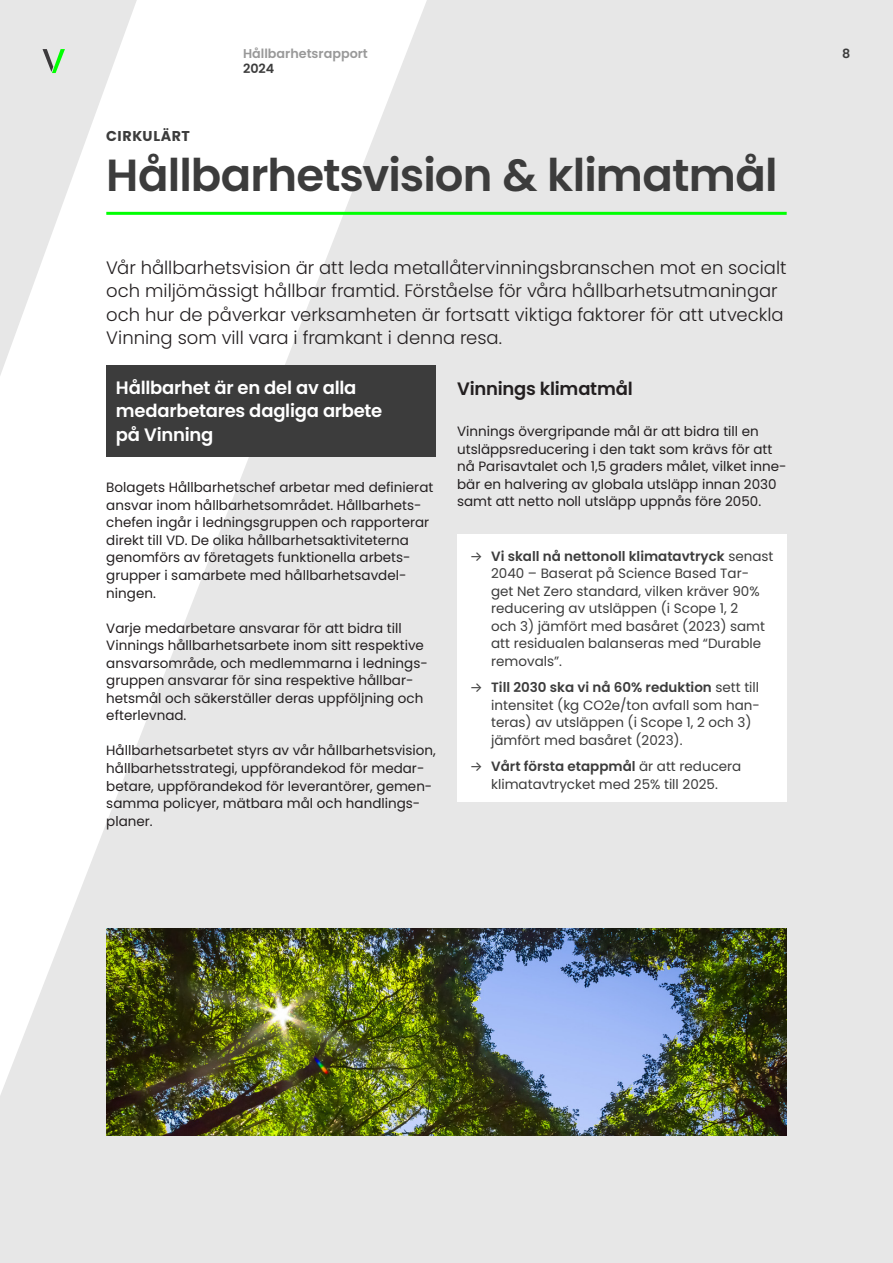
<style>
.page{position:relative;width:893px;height:1263px;background:#e7e7e7}
.page>*{position:absolute;margin:0;border:0;box-sizing:border-box;transform-origin:0 0}
.t1{font:600 45px "Poppins";letter-spacing:-.02em;color:#3c3c3c}
.Ingress{font:300 18px/23.4px "Poppins";color:#231f20}
.t2{font:600 18px/23.4px "Poppins";letter-spacing:-.015em;color:#fff}
.t3{font:600 18px "Poppins";letter-spacing:-.015em;color:#231f20}
.Pre_H1{font:700 14.25px "Poppins";letter-spacing:.035em;color:#3c3c3c}
.t4{font:13.5px/17.5px "Poppins";color:#231f20}
.t5{font:13.5px/17.5px "Poppins";color:#3c3c3c}
.t6{font:600 12.75px "Poppins";color:#999}
.t7{font:600 12.75px "Poppins";color:#3c3c3c}
.s1{font-family:"Inter"}
.s2{font-weight:600}
</style>
<div class="page">
<svg style="left:0;top:0;width:427px;height:1095px;fill:#fbfefb"></svg>
<hr style="left:106px;top:212px;width:681px;height:3px;background:#00ff02">
<img style="left:106px;top:928px;width:681px;height:207px">
<div style="left:106px;top:365px;width:330px;height:92px;background:#3c3c3c"></div>
<div style="left:457px;top:534px;width:330px;height:267px;background:#fff"></div>
<svg style="left:43px;top:49px;width:22px;height:24px"></svg>
<p class="t6" style="left:243px;top:46px;width:126px">Hållbarhetsrapport</p>
<p class="t7" style="left:243px;top:61px;width:33px">2024</p>
<p class="Pre_H1" style="left:106px;top:128px;width:85px">CIRKULÄRT</p>
<h1 class="t1" style="left:106px;top:149px;width:673px">Hållbarhetsvision &amp; klimatmål</h1>
<p class="Ingress" style="left:106px;top:256px;width:682px">Vår hållbarhetsvision är att leda metallåtervinningsbranschen mot en socialt och miljömässigt hållbar framtid. Förståelse för våra hållbarhetsutmaningar och hur de påverkar verksamheten är fortsatt viktiga faktorer för att utveckla Vinning som vill vara i framkant i denna resa.</p>
<h3 class="t2" style="left:116px;top:376px;width:268px">Hållbarhet är en del av alla medarbetares dagliga arbete på Vinning</h3>
<p class="t4" style="left:106px;top:479px;width:329px">Bolagets Hållbarhetschef arbetar med definierat ansvar inom hållbarhetsområdet. Hållbarhets&shy;chefen ingår i ledningsgruppen och rapporterar direkt till VD. De olika hållbarhetsaktiviteterna genomförs av företagets funktionella arbets&shy;grupper i samarbete med hållbarhetsavdel&shy;ningen.</p>
<p class="t4" style="left:106px;top:619px;width:323px">Varje medarbetare ansvarar för att bidra till Vinnings hållbarhetsarbete inom sitt respektive ansvarsområde, och medlemmarna i lednings&shy;gruppen ansvarar för sina respektive hållbar&shy;hetsmål och säkerställer deras uppföljning och efterlevnad.</p>
<p class="t4" style="left:106px;top:742px;width:331px">Hållbarhetsarbetet styrs av vår hållbarhetsvision, hållbarhetsstrategi, uppförandekod för medar&shy;betare, uppförandekod för leverantörer, gemen&shy;samma policyer, mätbara mål och handlings&shy;planer.</p>
<h3 class="t3" style="left:457px;top:378px;width:177px">Vinnings klimatmål</h3>
<p class="t4" style="left:457px;top:423px;width:331px">Vinnings övergripande mål är att bidra till en utsläppsreducering i den takt som krävs för att nå Parisavtalet och 1,5 graders målet, vilket inne&shy;bär en halvering av globala utsläpp innan 2030 samt att netto noll utsläpp uppnås före 2050.</p>
<p class="t5" style="left:491px;top:547px;width:284px;text-indent:-21px"><span class="s1">→</span> <span class="s2">Vi skall nå nettonoll klimatavtryck</span> senast 2040 – Baserat på Science Based Tar&shy;get Net Zero standard, vilken kräver 90% reducering av utsläppen (i Scope 1, 2<br>och 3) jämfört med basåret (2023) samt att residualen balanseras med “Durable removals”.</p>
<p class="t5" style="left:491px;top:679px;width:270px;text-indent:-21px"><span class="s1">→</span> <span class="s2">Till 2030 ska vi nå 60% reduktion</span> sett till intensitet (kg CO2e/ton avfall som han&shy;teras) av utsläppen (i Scope 1, 2 och 3) jämfört med basåret (2023).</p>
<p class="t5" style="left:470px;top:758px;width:273px;text-align:center"><span class="s1">→</span> <span class="s2">Vårt första etappmål</span> är att reducera klimatavtrycket med 25% till 2025.</p>
<p class="t7" style="left:842px;top:46px;width:10px">8</p>
</div>
